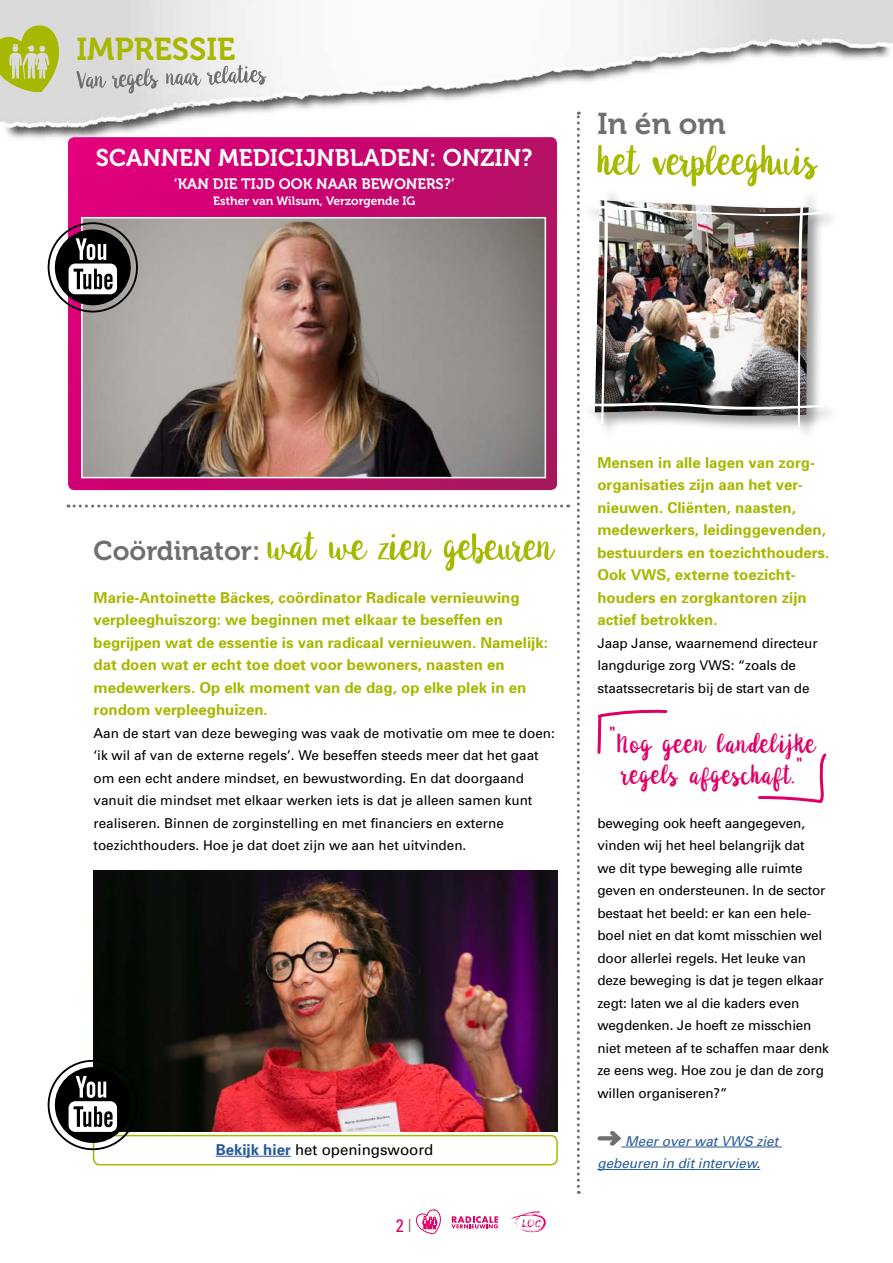
<style>
.page{position:relative;width:893px;height:1263px;background:#fff}
.page>*{position:absolute;margin:0;border:0;box-sizing:border-box;transform-origin:0 0}
.t1{font:63.15px "Anemone";letter-spacing:.01em;color:#a7b800}
.t2{font:60.15px "Anemone";letter-spacing:.01em;color:#a7b800}
.t3{font:40.5px/31.5px "Anemone";letter-spacing:.04em;color:#df0067;text-align:center}
.t4{font:31.5px "Museo 700";color:#a7b800}
.t5{font:30px "Museo 700";color:#706f6f}
.t6{font:27px "Museo 700";color:#706f6f}
.t7{font:24px "Museo 700";color:#fff}
.t8{font:condensed 18px "Univers";color:#df0067}
.t9{font:700 15px/22.5px "Univers";color:#a7b800}
.t10{font:15px "Museo 700";color:#fff}
.t11{font:15px "Univers";color:#000}
.t12{font:13.5px/22.5px "Univers";letter-spacing:-.01em;color:#000}
.t13{font:italic 13.5px/22.5px "Univers";color:#275b9b}
.t14{font:12px "Museo 700";color:#fff}
.s1{font-weight:700;color:#275b9b}
.s2{color:#706f6f}
</style>
<div class="page">
<img style="left:0;top:0;width:893px;height:169px">
<svg style="left:76px;top:65px;width:191px;height:29px;background:#cecece"></svg>
<hr style="left:216px;top:1156px;width:75px;height:1px;background:#275b9b">
<div style="left:93px;top:1135px;width:465px;height:30px;border:2px solid #a7b800;border-radius:6px"></div>
<hr style="left:621px;top:1146px;width:161px;height:1px;background:#275b9b">
<hr style="left:597px;top:1169px;width:163px;height:1px;background:#275b9b">
<svg style="left:597px;top:1131px;width:24px;height:15px"></svg>
<img style="left:94px;top:870px;width:463px;height:261px">
<svg style="left:597px;top:709px;width:71px;height:45px"></svg>
<svg style="left:758px;top:753px;width:69px;height:50px"></svg>
<img style="left:590px;top:194px;width:235px;height:233px">
<svg style="left:68px;top:504px;width:501px;height:3px"></svg>
<svg style="left:577px;top:112px;width:3px;height:1082px"></svg>
<svg style="left:0;top:26px;width:59px;height:66px;background:#bbc559"></svg>
<div style="left:48px;top:1060px;width:90px;height:90px;border:2px solid #000;border-radius:50%"></div>
<div style="left:55px;top:1067px;width:76px;height:76px;background:#000;border-radius:50%"></div>
<svg style="left:69px;top:1076px;width:48px;height:56px"></svg>
<svg style="left:451px;top:1216px;width:47px;height:12px"></svg>
<svg style="left:510px;top:1211px;width:36px;height:21px"></svg>
<svg style="left:416px;top:1210px;width:25px;height:24px"></svg>
<svg style="left:68px;top:137px;width:489px;height:353px;background:#ca0770"></svg>
<img style="left:84px;top:220px;width:459px;height:255px">
<div style="left:81px;top:217px;width:465px;height:261px;border:2px solid #fff"></div>
<div style="left:48px;top:222px;width:90px;height:90px;border:2px solid #000;border-radius:50%"></div>
<div style="left:55px;top:229px;width:76px;height:76px;background:#000;border-radius:50%"></div>
<svg style="left:69px;top:238px;width:48px;height:56px"></svg>
<h3 class="t4" style="left:77px;top:31px;width:160px">IMPRESSIE</h3>
<h3 class="t7" style="left:96px;top:145px;width:438px">SCANNEN MEDICIJNBLADEN: ONZIN?</h3>
<p class="t10" style="left:174px;top:175px;width:282px">‘KAN DIE TIJD OOK NAAR BEWONERS?’</p>
<p class="t14" style="left:213px;top:194px;width:204px">Esther van Wilsum, Verzorgende IG</p>
<h3 class="t5" style="left:597px;top:107px;width:130px">In én om</h3>
<h1 class="t1" style="left:597px;top:125px;width:220px">het verpleeghuis</h1>
<h3 class="t6" style="left:94px;top:536px;width:168px">Coördinator:</h3>
<h2 class="t2" style="left:267px;top:512px;width:286px">wat we zien gebeuren</h2>
<p class="t9" style="left:94px;top:585px;width:456px">Marie-Antoinette Bäckes, coördinator Radicale vernieuwing verpleeghuiszorg: we beginnen met elkaar te beseffen en begrijpen wat de essentie is van radicaal vernieuwen. Namelijk: dat doen wat er echt toe doet voor bewoners, naasten en medewerkers. Op elk moment van de dag, op elke plek in en rondom verpleeghuizen.</p>
<p class="t12" style="left:94px;top:721px;width:463px">Aan de start van deze beweging was vaak de motivatie om mee te doen: ‘ik wil af van de externe regels’. We beseffen steeds meer dat het gaat om een echt andere mindset, en bewustwording. En dat doorgaand vanuit die mindset met elkaar werken iets is dat je alleen samen kunt realiseren. Binnen de zorginstelling en met financiers en externe toezichthouders. Hoe je dat doet zijn we aan het uitvinden.</p>
<p class="t11" style="left:216px;top:1140px;width:219px"><span class="s1">Bekijk hier</span> het openingswoord</p>
<h3 class="t8" style="left:396px;top:1214px;width:18px">2 <span class="s2">|</span></h3>
<p class="t9" style="left:597px;top:450px;width:233px">Mensen in alle lagen van zorg&shy;organisaties zijn aan het ver&shy;nieuwen. Cliënten, naasten, medewerkers, leidinggevenden, bestuurders en toezichthouders.<br>Ook VWS, externe toezicht&shy;houders en zorgkantoren zijn actief betrokken.</p>
<p class="t12" style="left:597px;top:631px;width:222px">Jaap Janse, waarnemend directeur langdurige zorg VWS: “zoals de staatssecretaris bij de start van de</p>
<h3 class="t3" style="left:609px;top:725px;width:207px">“Nog geen landelijke regels afgeschaft.”</h3>
<p class="t12" style="left:597px;top:811px;width:233px">beweging ook heeft aangegeven, vinden wij het heel belangrijk dat<br>we dit type beweging alle ruimte geven en ondersteunen. In de sector bestaat het beeld: er kan een hele&shy;boel niet en dat komt misschien wel door allerlei regels. Het leuke van deze beweging is dat je tegen elkaar zegt: laten we al die kaders even wegdenken. Je hoeft ze misschien niet meteen af te schaffen maar denk ze eens weg. Hoe zou je dan de zorg willen organiseren?”</p>
<p class="t13" style="left:597px;top:1129px;width:182px;text-indent:28px">Meer over wat VWS ziet gebeuren in dit interview.</p>
</div>
